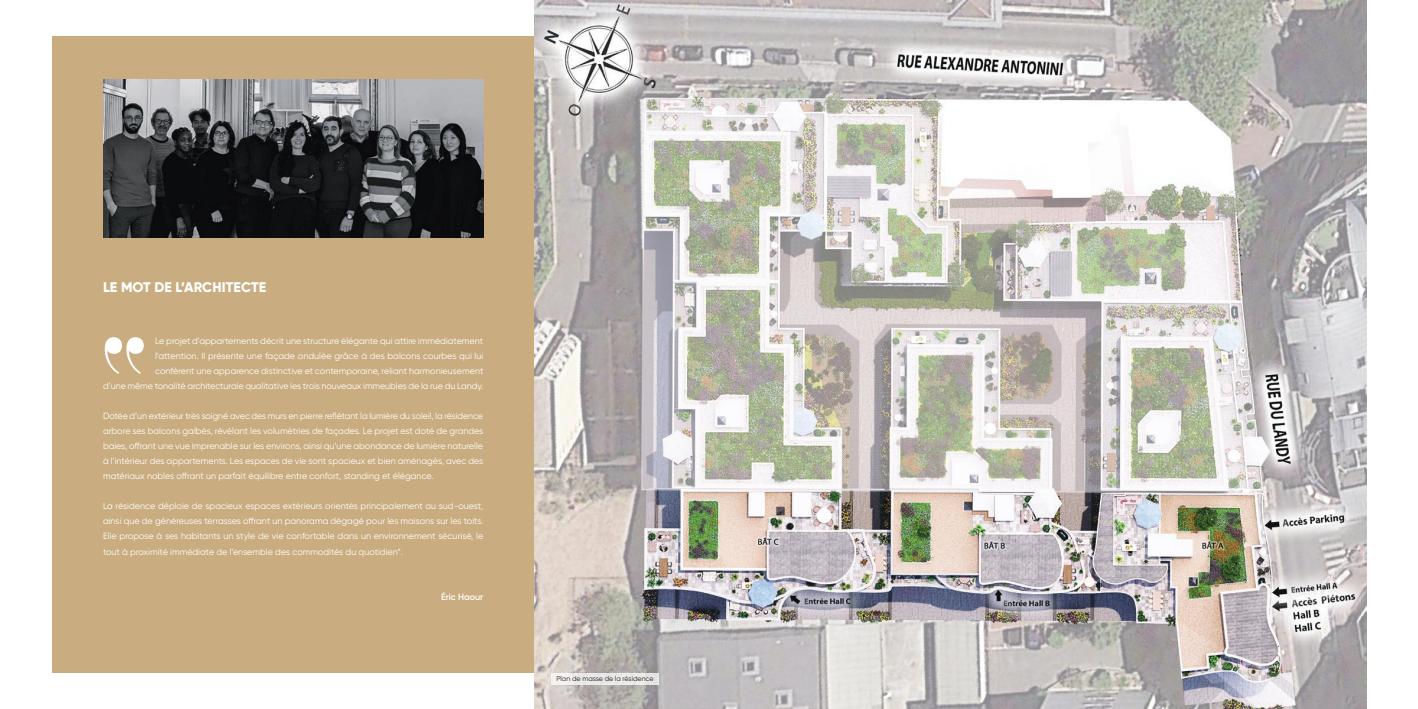
<style>
.page{position:relative;width:1418px;height:709px;background:#fff}
.page>*{position:absolute;margin:0;border:0;box-sizing:border-box;transform-origin:0 0}
.t1{font:800 14px "Gilroy";letter-spacing:.01em;color:#fff}
.t2{font:9px/15px "Gilroy";color:#fff;text-align:justify}
.t3{font:600 9px "Gilroy";color:#fff}
.t4{font:7px "Gilroy";color:#241f1f}
</style>
<div class="page">
<div style="left:52px;top:37px;width:589px;height:636px;background:#c9ac7f"></div>
<img style="left:103px;top:79px;width:380px;height:159px">
<svg style="left:105px;top:337px;width:39px;height:37px"></svg>
<img style="left:534px;top:0;width:832px;height:709px">
<div style="left:550px;top:673px;width:108px;height:11px;background:#ebe9e9"></div>
<h1 class="t1" style="left:103px;top:278px;width:165px">LE MOT DE L’ARCHITECTE</h1>
<p class="t2" style="left:103px;top:333px;width:382px;text-align:right">Le projet d’appartements décrit une structure élégante qui attire immédiatement<br>l’attention. Il présente une façade ondulée grâce à des balcons courbes qui lui<br>confèrent une apparence distinctive et contemporaine, reliant harmonieusement<br>d’une même tonalité architecturale qualitative les trois nouveaux immeubles de la rue du Landy.</p>
<p class="t2" style="left:103px;top:408px;width:382px">Dotée d’un extérieur très soigné avec des murs en pierre reflétant la lumière du soleil, la résidence arbore ses balcons galbés, révélant les volumétries de façades. Le projet est doté de grandes baies, offrant une vue imprenable sur les environs, ainsi qu’une abondance de lumière naturelle à l’intérieur des appartements. Les espaces de vie sont spacieux et bien aménagés, avec des matériaux nobles offrant un parfait équilibre entre confort, standing et élégance.</p>
<p class="t2" style="left:103px;top:498px;width:382px">La résidence déploie de spacieux espaces extérieurs orientés principalement au sud-ouest, ainsi que de généreuses terrasses offrant un panorama dégagé pour les maisons sur les toits.<br>Elle propose à ses habitants un style de vie confortable dans un environnement sécurisé, le tout à proximité immédiate de l’ensemble des commodités du quotidien“.</p>
<p class="t3" style="left:441px;top:591px;width:44px">Éric Haour</p>
<p class="t4" style="left:556px;top:674px;width:99px">Plan de masse de la résidence</p>
</div>
